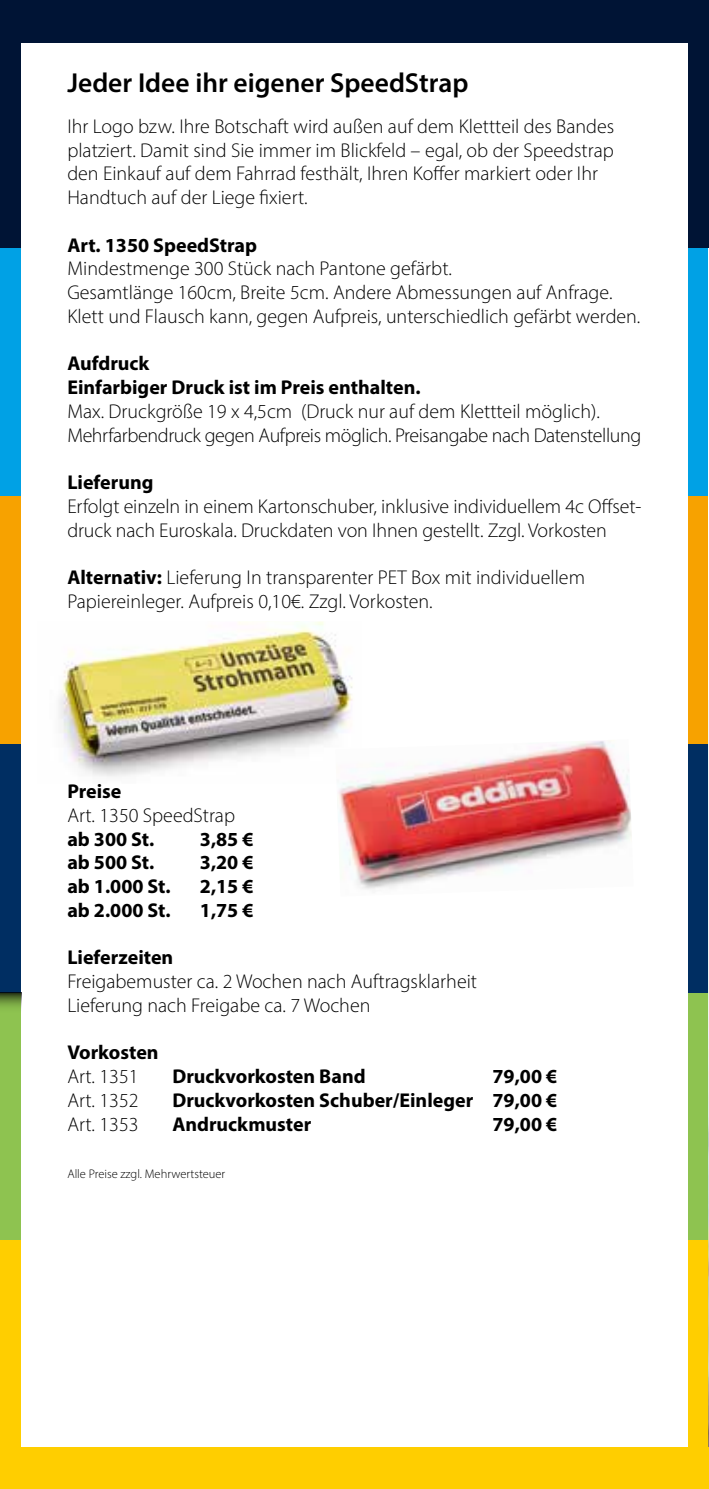
<style>
.page{position:relative;width:709px;height:1489px;background:#fff}
.page>*{position:absolute;margin:0;border:0;box-sizing:border-box;transform-origin:0 0}
.t1{font:600 27.5px "Myriad Pro";color:#000}
.t2{font:300 20px/23.8px "Myriad Pro";color:#000}
.t3{font:700 20px/23.8px "Myriad Pro";color:#000}
.t4{font:300 20px/23.8px "Myriad Pro";letter-spacing:-.02em;color:#000}
.t5{font:300 12.5px "Myriad Pro";color:#000}
.s1{font-weight:700}
</style>
<div class="page">
<div style="left:0;top:992px;width:709px;height:248px;background:#8ec350"></div>
<div style="left:0;top:0;width:709px;height:248px;background:#001435"></div>
<div style="left:0;top:248px;width:709px;height:248px;background:#00a1e5"></div>
<div style="left:0;top:496px;width:709px;height:248px;background:#f7a200"></div>
<div style="left:0;top:744px;width:709px;height:248px;background:#002e62"></div>
<div style="left:0;top:1240px;width:709px;height:248px;background:#ffce00"></div>
<div style="left:21px;top:43px;width:666px;height:1403px;background:#fff"></div>
<svg style="left:0;top:992px;width:21px;height:15px"></svg>
<img style="left:708px;top:700px;width:1px;height:745px">
<img style="left:59px;top:621px;width:294px;height:156px">
<img style="left:335px;top:739px;width:297px;height:151px">
<h1 class="t1" style="left:67px;top:65px;width:402px">Jeder Idee ihr eigener SpeedStrap</h1>
<p class="t2" style="left:67px;top:114px;width:548px">Ihr Logo bzw. Ihre Botschaft wird außen auf dem Klettteil des Bandes platziert. Damit sind Sie immer im Blickfeld – egal, ob der Speedstrap den Einkauf auf dem Fahrrad festhält, Ihren Koffer markiert oder Ihr Handtuch auf der Liege fixiert.</p>
<p class="t3" style="left:67px;top:232px;width:191px">Art. 1350 SpeedStrap</p>
<p class="t2" style="left:67px;top:257px;width:574px">Mindestmenge 300 Stück nach Pantone gefärbt.<br>Gesamtlänge 160cm, Breite 5cm. Andere Abmessungen auf Anfrage.<br>Klett und Flausch kann, gegen Aufpreis, unterschiedlich gefärbt werden.</p>
<p class="t3" style="left:67px;top:351px;width:355px">Aufdruck<br>Einfarbiger Druck ist im Preis enthalten.</p>
<p class="t4" style="left:67px;top:399px;width:575px">Max. Druckgröße 19 x 4,5cm (Druck nur auf dem Klettteil möglich).<br>Mehrfarbendruck gegen Aufpreis möglich. Preisangabe nach Datenstellung</p>
<p class="t3" style="left:67px;top:470px;width:88px">Lieferung</p>
<p class="t2" style="left:67px;top:494px;width:575px">Erfolgt einzeln in einem Kartonschuber, inklusive individuellem 4c Offset&shy;druck nach Euroskala. Druckdaten von Ihnen gestellt. Zzgl. Vorkosten</p>
<p class="t2" style="left:67px;top:565px;width:519px"><span class="s1">Alternativ:</span> Lieferung In transparenter PET Box mit individuellem<br>Papiereinleger. Aufpreis 0,10€. Zzgl. Vorkosten.</p>
<p class="t3" style="left:67px;top:778px;width:56px">Preise</p>
<p class="t2" style="left:67px;top:803px;width:169px">Art. 1350 SpeedStrap</p>
<p class="t3" style="left:67px;top:826px;width:88px">ab 300 St.</p>
<p class="t3" style="left:200px;top:826px;width:55px">3,85 €</p>
<p class="t3" style="left:67px;top:850px;width:88px">ab 500 St.</p>
<p class="t3" style="left:200px;top:850px;width:55px">3,20 €</p>
<p class="t3" style="left:67px;top:873px;width:105px">ab 1.000 St.</p>
<p class="t3" style="left:200px;top:873px;width:55px">2,15 €</p>
<p class="t3" style="left:67px;top:897px;width:105px">ab 2.000 St.</p>
<p class="t3" style="left:200px;top:897px;width:55px">1,75 €</p>
<p class="t3" style="left:67px;top:945px;width:107px">Lieferzeiten</p>
<p class="t2" style="left:67px;top:969px;width:411px">Freigabemuster ca. 2 Wochen nach Auftragsklarheit<br>Lieferung nach Freigabe ca. 7 Wochen</p>
<p class="t3" style="left:67px;top:1040px;width:93px">Vorkosten</p>
<p class="t2" style="left:67px;top:1064px;width:73px">Art. 1351</p>
<p class="t3" style="left:172px;top:1063px;width:195px">Druckvorkosten Band</p>
<p class="t3" style="left:492px;top:1063px;width:66px">79,00 €</p>
<p class="t2" style="left:67px;top:1088px;width:73px">Art. 1352</p>
<p class="t3" style="left:172px;top:1087px;width:386px">Druckvorkosten Schuber/Einleger 79,00 €</p>
<p class="t2" style="left:67px;top:1111px;width:73px">Art. 1353</p>
<p class="t3" style="left:172px;top:1111px;width:140px">Andruckmuster</p>
<p class="t3" style="left:492px;top:1111px;width:66px">79,00 €</p>
<p class="t5" style="left:67px;top:1166px;width:159px">Alle Preise zzgl. Mehrwertsteuer</p>
</div>
